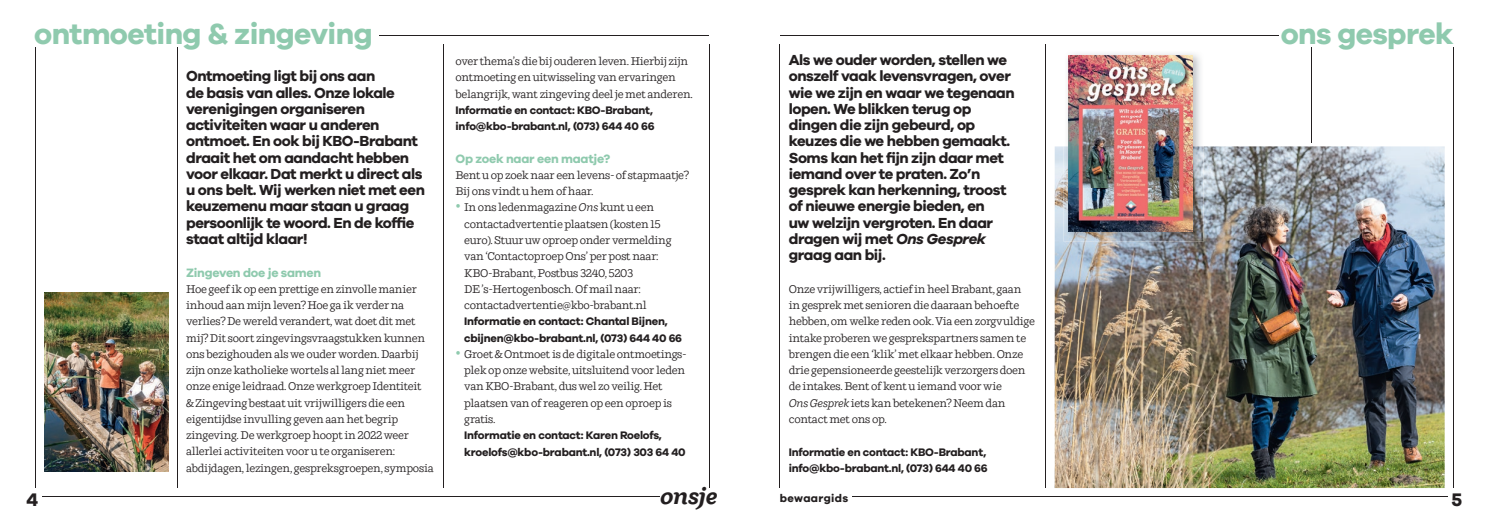
<style>
.page{position:relative;width:1489px;height:525px;background:#fff}
.page>*{position:absolute;margin:0;border:0;box-sizing:border-box;transform-origin:0 0}
.t1{font:700 30px "Galano Grotesque";letter-spacing:-.02em;color:#8fcaae}
.t2{font:italic 700 22.62px "Ulises";letter-spacing:-.02em;color:#231f20}
.t3{font:700 18.75px "Galano Grotesque";color:#231f20}
.t4{font:700 15px/16.2px "Galano Grotesque";letter-spacing:-.03em;color:#231f20}
.t5{font:700 12.5px "Galano Grotesque";letter-spacing:-.02em;color:#8fcaae}
.t6{font:11.25px/16.2px "Ulises";letter-spacing:-.03em;color:#231f20;scale:.95 1}
.t7{font:700 11.25px/16.2px "Galano Grotesque";letter-spacing:-.02em;color:#231f20}
.t8{font:700 11.25px "Galano Grotesque";letter-spacing:.03em;color:#231f20}
.s1{font-size:15px;color:#8fcaae}
.s2{font-style:italic}
</style>
<div class="page">
<hr style="left:1453px;top:44px;width:1px;height:443px;background:#231f20">
<hr style="left:1311px;top:44px;width:1px;height:443px;background:#231f20">
<hr style="left:1045px;top:44px;width:1px;height:444px;background:#231f20">
<hr style="left:779px;top:44px;width:1px;height:444px;background:#231f20">
<hr style="left:780px;top:496px;width:673px;height:1px;background:#231f20">
<hr style="left:780px;top:35px;width:673px;height:1px;background:#231f20">
<div style="left:1447px;top:488px;width:15px;height:11px;background:#fff"></div>
<div style="left:780px;top:491px;width:71px;height:7px;background:#fff"></div>
<hr style="left:35px;top:44px;width:1px;height:443px;background:#231f20">
<hr style="left:177px;top:44px;width:1px;height:443px;background:#231f20">
<hr style="left:443px;top:44px;width:1px;height:443px;background:#231f20">
<hr style="left:708px;top:44px;width:1px;height:443px;background:#231f20">
<hr style="left:35px;top:496px;width:674px;height:1px;background:#231f20">
<hr style="left:35px;top:35px;width:674px;height:1px;background:#231f20">
<div style="left:27px;top:488px;width:15px;height:11px;background:#fff"></div>
<div style="left:660px;top:494px;width:57px;height:6px;background:#fff"></div>
<img style="left:44px;top:293px;width:124px;height:178px">
<div style="left:34px;top:28px;width:344px;height:19px;background:#fff"></div>
<div style="left:1278px;top:28px;width:179px;height:19px;background:#fff"></div>
<img style="left:1054px;top:146px;width:390px;height:342px">
<img style="left:1063px;top:53px;width:140px;height:188px">
<img style="left:1068px;top:55px;width:124px;height:176px">
<h1 class="t1" style="left:34px;top:15px;width:340px">ontmoeting &amp; zingeving</h1>
<h1 class="t1" style="left:1280px;top:15px;width:174px">ons gesprek</h1>
<p class="t4" style="left:186px;top:68px;width:240px">Ontmoeting ligt bij ons aan<br>de basis van alles. Onze lokale verenigingen organiseren activiteiten waar u anderen ontmoet. En ook bij KBO-Brabant draait het om aandacht hebben voor elkaar. Dat merkt u direct als u ons belt. Wij werken niet met een keuzemenu maar staan u graag persoonlijk te woord. En de koffie staat altijd klaar!</p>
<p class="t5" style="left:186px;top:264px;width:137px">Zingeven doe je samen</p>
<p class="t6" style="left:186px;top:281px;width:262px">Hoe geef ik op een prettige en zinvolle manier inhoud aan mijn leven? Hoe ga ik verder na verlies? De wereld verandert, wat doet dit met mij? Dit soort zingevingsvraagstukken kunnen ons bezighouden als we ouder worden. Daarbij zijn onze katholieke wortels al lang niet meer onze enige leidraad. Onze werkgroep Identiteit<br>&amp; Zingeving bestaat uit vrijwilligers die een eigentijdse invulling geven aan het begrip zingeving. De werkgroep hoopt in 2022 weer allerlei activiteiten voor u te organiseren: abdijdagen, lezingen, gespreksgroepen, symposia</p>
<p class="t6" style="left:455px;top:53px;width:251px">over thema’s die bij ouderen leven. Hierbij zijn ontmoeting en uitwisseling van ervaringen belangrijk, want zingeving deel je met anderen.</p>
<p class="t7" style="left:455px;top:101px;width:200px">Informatie en contact: KBO-Brabant, info@kbo-brabant.nl, (073) 644 40 66</p>
<p class="t5" style="left:455px;top:151px;width:156px">Op zoek naar een maatje?</p>
<p class="t6" style="left:455px;top:167px;width:247px">Bent u op zoek naar een levens- of stapmaatje?<br>Bij ons vindt u hem of haar.</p>
<p class="t6" style="left:464px;top:200px;width:220px;text-indent:-9px"><span class="s1">•</span> In ons ledenmagazine <span class="s2">Ons</span> kunt u een contactadvertentie plaatsen (kosten 15 euro). Stuur uw oproep onder vermelding van ‘Contactoproep Ons’ per post naar:<br>KBO-Brabant, Postbus 3240, 5203<br>DE ’s-Hertogenbosch. Of mail naar: contactadvertentie@kbo-brabant.nl</p>
<p class="t7" style="left:464px;top:313px;width:219px">Informatie en contact: Chantal Bijnen, cbijnen@kbo-brabant.nl, (073) 644 40 66</p>
<p class="t6" style="left:464px;top:346px;width:235px;text-indent:-9px"><span class="s1">•</span> Groet &amp; Ontmoet is de digitale ontmoetings&shy;plek op onze website, uitsluitend voor leden van KBO-Brabant, dus wel zo veilig. Het plaatsen van of reageren op een oproep is gratis.</p>
<p class="t7" style="left:464px;top:426px;width:223px">Informatie en contact: Karen Roelofs, kroelofs@kbo-brabant.nl, (073) 303 64 40</p>
<p class="t4" style="left:788px;top:51px;width:227px">Als we ouder worden, stellen we onszelf vaak levensvragen, over wie we zijn en waar we tegenaan lopen. We blikken terug op dingen die zijn gebeurd, op keuzes die we hebben gemaakt.<br>Soms kan het fijn zijn daar met iemand over te praten. Zo’n gesprek kan herkenning, troost of nieuwe energie bieden, en<br>uw welzijn vergroten. En daar dragen wij met <span class="s2">Ons Gesprek </span>graag aan bij.</p>
<p class="t6" style="left:788px;top:281px;width:261px">Onze vrijwilligers, actief in heel Brabant, gaan in gesprek met senioren die daaraan behoefte hebben, om welke reden ook. Via een zorgvuldige intake proberen we gesprekspartners samen te brengen die een ‘klik’ met elkaar hebben. Onze drie gepensioneerde geestelijk verzorgers doen de intakes. Bent of kent u iemand voor wie<br><span class="s2">Ons Gesprek</span> iets kan betekenen? Neem dan contact met ons op.</p>
<p class="t7" style="left:788px;top:443px;width:200px">Informatie en contact: KBO-Brabant, info@kbo-brabant.nl, (073) 644 40 66</p>
<h3 class="t3" style="left:27px;top:487px;width:13px">4</h3>
<h2 class="t2" style="left:660px;top:482px;width:59px">onsje</h2>
<p class="t8" style="left:780px;top:490px;width:70px">bewaargids</p>
<h3 class="t3" style="left:1451px;top:487px;width:12px">5</h3>
</div>
